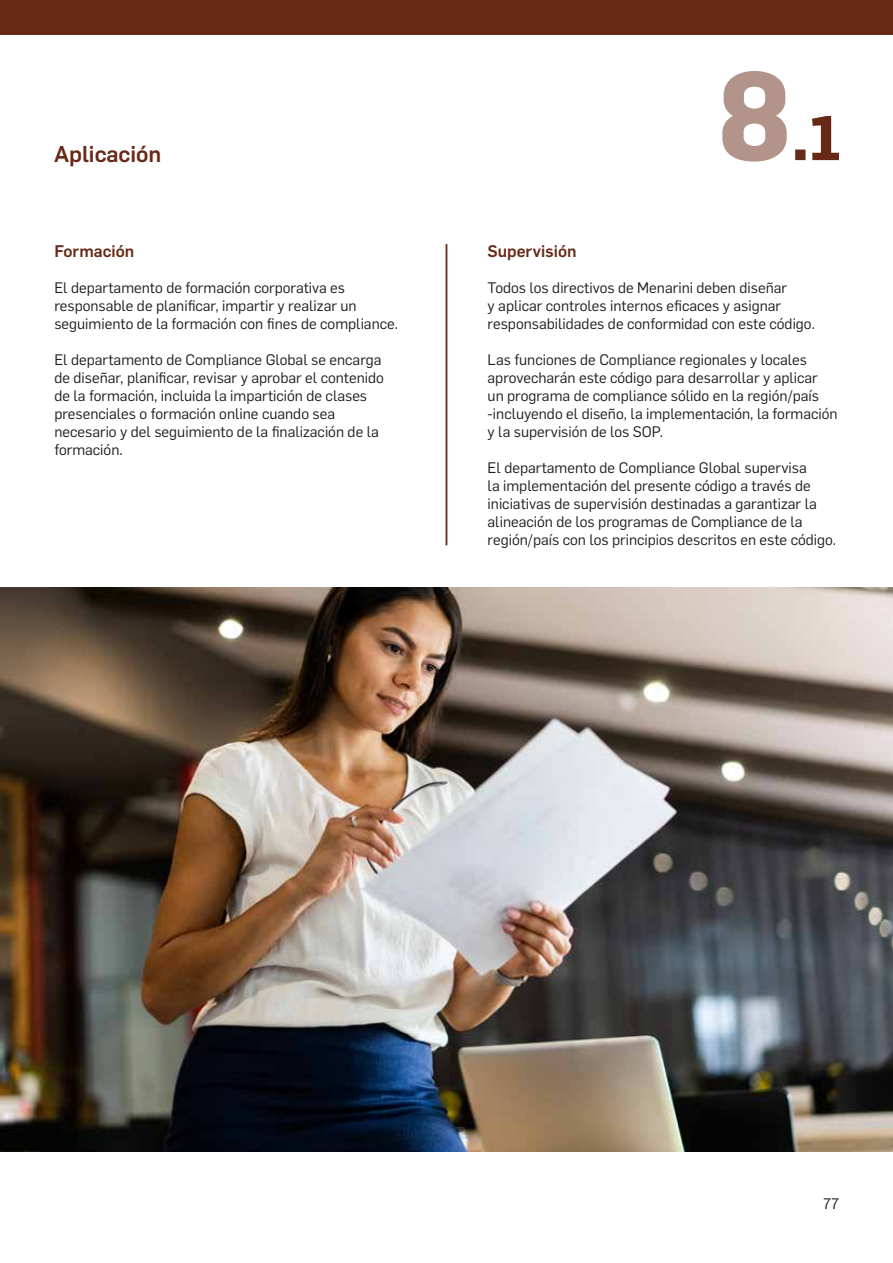
<style>
.page{position:relative;width:893px;height:1263px;background:#fff}
.page>*{position:absolute;margin:0;border:0;box-sizing:border-box;transform-origin:0 0}
.t1{font:500 22.5px "Flama";color:#662a16}
.t2{font:500 16.5px "Flama";color:#662a16}
.t3{font:15px/18px "Flama";color:#1d1d1b}
</style>
<div class="page">
<div style="left:0;top:0;width:893px;height:34px;background:#662a16"></div>
<svg style="left:795px;top:116px;width:44px;height:44px"></svg>
<svg style="left:722px;top:71px;width:65px;height:91px"></svg>
<hr style="left:446px;top:244px;width:1px;height:301px;background:#662a16">
<img style="left:0;top:588px;width:893px;height:563px">
<h1 class="t1" style="left:54px;top:137px;width:109px">Aplicación</h1>
<p class="t2" style="left:54px;top:239px;width:81px">Formación</p>
<p class="t3" style="left:54px;top:278px;width:345px">El departamento de formación corporativa es responsable de planificar, impartir y realizar un seguimiento de la formación con fines de compliance.</p>
<p class="t3" style="left:54px;top:350px;width:331px">El departamento de Compliance Global se encarga de diseñar, planificar, revisar y aprobar el contenido de la formación, incluida la impartición de clases presenciales o formación online cuando sea necesario y del seguimiento de la finalización de la formación.</p>
<p class="t2" style="left:488px;top:239px;width:90px">Supervisión</p>
<p class="t3" style="left:488px;top:278px;width:329px">Todos los directivos de Menarini deben diseñar<br>y aplicar controles internos eficaces y asignar responsabilidades de conformidad con este código.</p>
<p class="t3" style="left:488px;top:350px;width:352px">Las funciones de Compliance regionales y locales aprovecharán este código para desarrollar y aplicar un programa de compliance sólido en la región/país -incluyendo el diseño, la implementación, la formación y la supervisión de los SOP.</p>
<p class="t3" style="left:488px;top:458px;width:350px">El departamento de Compliance Global supervisa<br>la implementación del presente código a través de iniciativas de supervisión destinadas a garantizar la alineación de los programas de Compliance de la región/país con los principios descritos en este código.</p>
<p class="t3" style="left:823px;top:1194px;width:17px">77</p>
</div>
